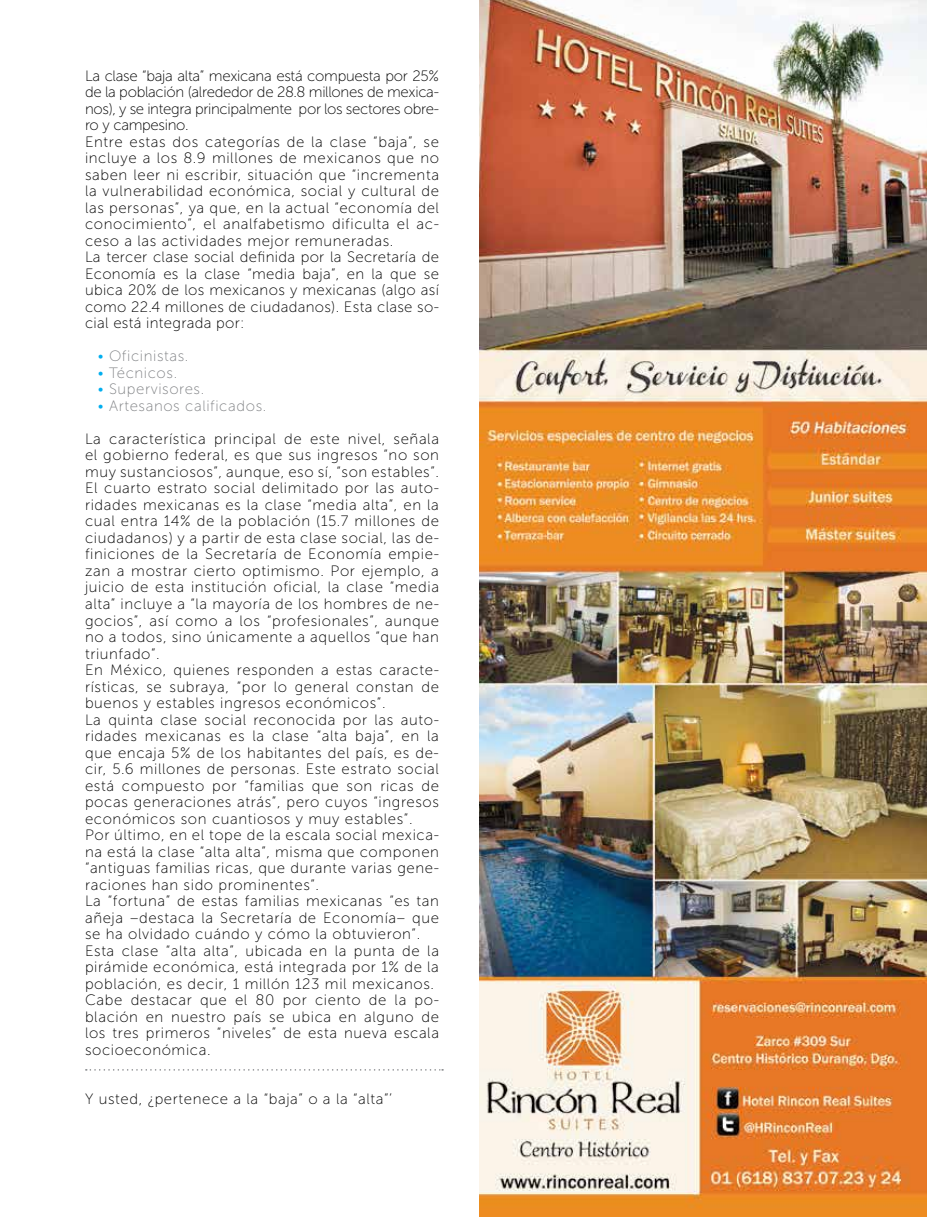
<style>
.page{position:relative;width:927px;height:1217px;background:#fff}
.page>*{position:absolute;margin:0;border:0;box-sizing:border-box;transform-origin:0 0}
.t1{font:15px/16.5px "Museo Sans 100";letter-spacing:.04em;color:#000}
.t2{font:15px/16.5px "Museo Sans 100";letter-spacing:.02em;color:#000}
.t3{font:15px "Museo Sans 100";letter-spacing:.04em;color:#808285}
.s1{color:#00aeef}
</style>
<div class="page">
<img style="left:480px;top:0;width:447px;height:1216px">
<svg style="left:86px;top:1069px;width:357px;height:1px"></svg>
<p class="t2" style="left:85px;top:67px;width:356px">La clase “baja alta” mexicana está compuesta por 25% de la población (alrededor de 28.8 millones de mexica&shy;nos), y se integra principalmente por los sectores obre&shy;ro y campesino.<br>Entre estas dos categorías de la clase “baja”, se incluye a los 8.9 millones de mexicanos que no saben leer ni escribir, situación que “incrementa la vulnerabilidad económica, social y cultural de las personas”, ya que, en la actual “economía del conocimiento”, el analfabetismo dificulta el ac&shy;ceso a las actividades mejor remuneradas.<br>La tercer clase social definida por la Secretaría de Economía es la clase “media baja”, en la que se ubica 20% de los mexicanos y mexicanas (algo así como 22.4 millones de ciudadanos). Esta clase so&shy;cial está integrada por:</p>
<p class="t3" style="left:98px;top:348px;width:92px"><span class="s1">•</span> Oficinistas.</p>
<p class="t3" style="left:98px;top:364px;width:81px"><span class="s1">•</span> Técnicos.</p>
<p class="t3" style="left:98px;top:381px;width:108px"><span class="s1">•</span> Supervisores.</p>
<p class="t3" style="left:98px;top:397px;width:170px"><span class="s1">•</span> Artesanos calificados.</p>
<p class="t1" style="left:85px;top:430px;width:356px">La característica principal de este nivel, señala el gobierno federal, es que sus ingresos “no son muy sustanciosos”, aunque, eso sí, “son estables”.<br>El cuarto estrato social delimitado por las auto&shy;ridades mexicanas es la clase “media alta”, en la cual entra 14% de la población (15.7 millones de ciudadanos) y a partir de esta clase social, las de&shy;finiciones de la Secretaría de Economía empie&shy;zan a mostrar cierto optimismo. Por ejemplo, a juicio de esta institución oficial, la clase “media alta” incluye a “la mayoría de los hombres de ne&shy;gocios”, así como a los “profesionales”, aunque no a todos, sino únicamente a aquellos “que han triunfado”.<br>En México, quienes responden a estas caracte&shy;rísticas, se subraya, “por lo general constan de buenos y estables ingresos económicos”.<br>La quinta clase social reconocida por las auto&shy;ridades mexicanas es la clase “alta baja”, en la que encaja 5% de los habitantes del país, es de&shy;cir, 5.6 millones de personas. Este estrato social está compuesto por “familias que son ricas de pocas generaciones atrás”, pero cuyos “ingresos económicos son cuantiosos y muy estables”.<br>Por último, en el tope de la escala social mexica&shy;na está la clase “alta alta”, misma que componen “antiguas familias ricas, que durante varias gene&shy;raciones han sido prominentes”.<br>La “fortuna” de estas familias mexicanas “es tan añeja –destaca la Secretaría de Economía– que se ha olvidado cuándo y cómo la obtuvieron”.<br>Esta clase “alta alta”, ubicada en la punta de la pirámide económica, está integrada por 1% de la población, es decir, 1 millón 123 mil mexicanos.<br>Cabe destacar que el 80 por ciento de la po&shy;blación en nuestro país se ubica en alguno de los tres primeros “niveles” de esta nueva escala socioeconómica.</p>
<p class="t1" style="left:85px;top:1090px;width:309px">Y usted, ¿pertenece a la “baja” o a la “alta”’</p>
</div>
